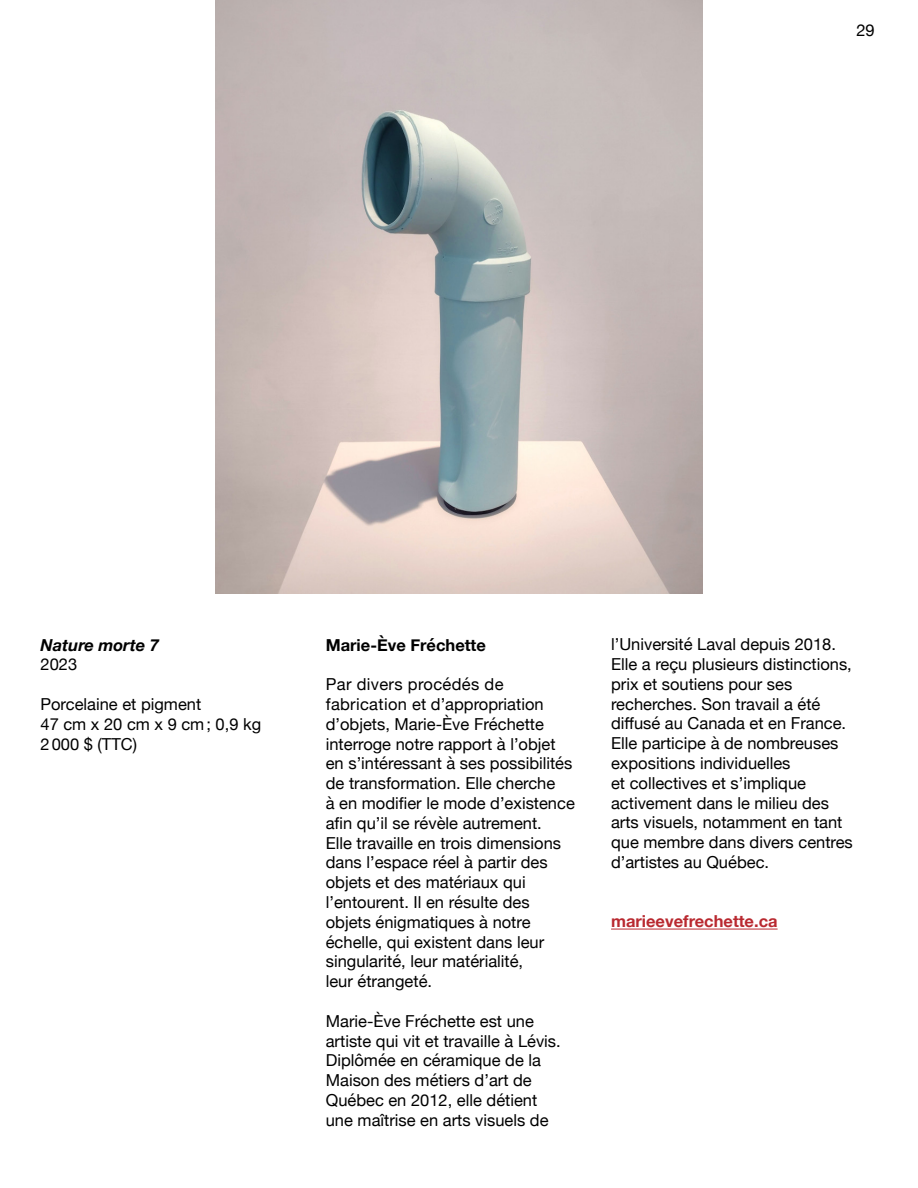
<style>
.page{position:relative;width:918px;height:1188px;background:#fff}
.page>*{position:absolute;margin:0;border:0;box-sizing:border-box;transform-origin:0 0}
.t1{font:16.5px/19.8px "Helvetica Neue";color:#000}
.t2{font:700 16.5px "Helvetica Neue";color:#b92930}
.t3{font:700 16.5px "Helvetica Neue";color:#000}
.t4{font:italic 700 16.5px "Helvetica Neue";color:#000}
</style>
<div class="page">
<img style="left:215px;top:0;width:488px;height:594px">
<hr style="left:611px;top:929px;width:167px;height:1px;background:#b92930">
<p class="t1" style="left:856px;top:21px;width:20px">29</p>
<p class="t4" style="left:40px;top:632px;width:120px">Nature morte 7</p>
<p class="t1" style="left:40px;top:656px;width:38px">2023</p>
<p class="t1" style="left:40px;top:695px;width:222px">Porcelaine et pigment<br>47 cm x 20 cm x 9 cm; 0,9 kg<br>2000 $ (TTC)</p>
<p class="t3" style="left:326px;top:632px;width:162px">Marie-Ève Fréchette</p>
<p class="t1" style="left:326px;top:675px;width:251px">Par divers procédés de fabrication et d’appropriation d’objets, Marie-Ève Fréchette interroge notre rapport à l’objet en s’intéressant à ses possibilités de transformation. Elle cherche<br>à en modifier le mode d’existence afin qu’il se révèle autrement.<br>Elle travaille en trois dimensions dans l’espace réel à partir des objets et des matériaux qui l’entourent. Il en résulte des objets énigmatiques à notre échelle, qui existent dans leur singularité, leur matérialité,<br>leur étrangeté.</p>
<p class="t1" style="left:326px;top:1012px;width:236px">Marie-Ève Fréchette est une artiste qui vit et travaille à Lévis.<br>Diplômée en céramique de la<br>Maison des métiers d’art de<br>Québec en 2012, elle détient une maîtrise en arts visuels de</p>
<p class="t1" style="left:611px;top:635px;width:243px">l’Université Laval depuis 2018.<br>Elle a reçu plusieurs distinctions, prix et soutiens pour ses recherches. Son travail a été diffusé au Canada et en France.<br>Elle participe à de nombreuses expositions individuelles<br>et collectives et s’implique activement dans le milieu des arts visuels, notamment en tant que membre dans divers centres d’artistes au Québec.</p>
<p class="t2" style="left:611px;top:909px;width:168px">marieevefrechette.ca</p>
</div>
